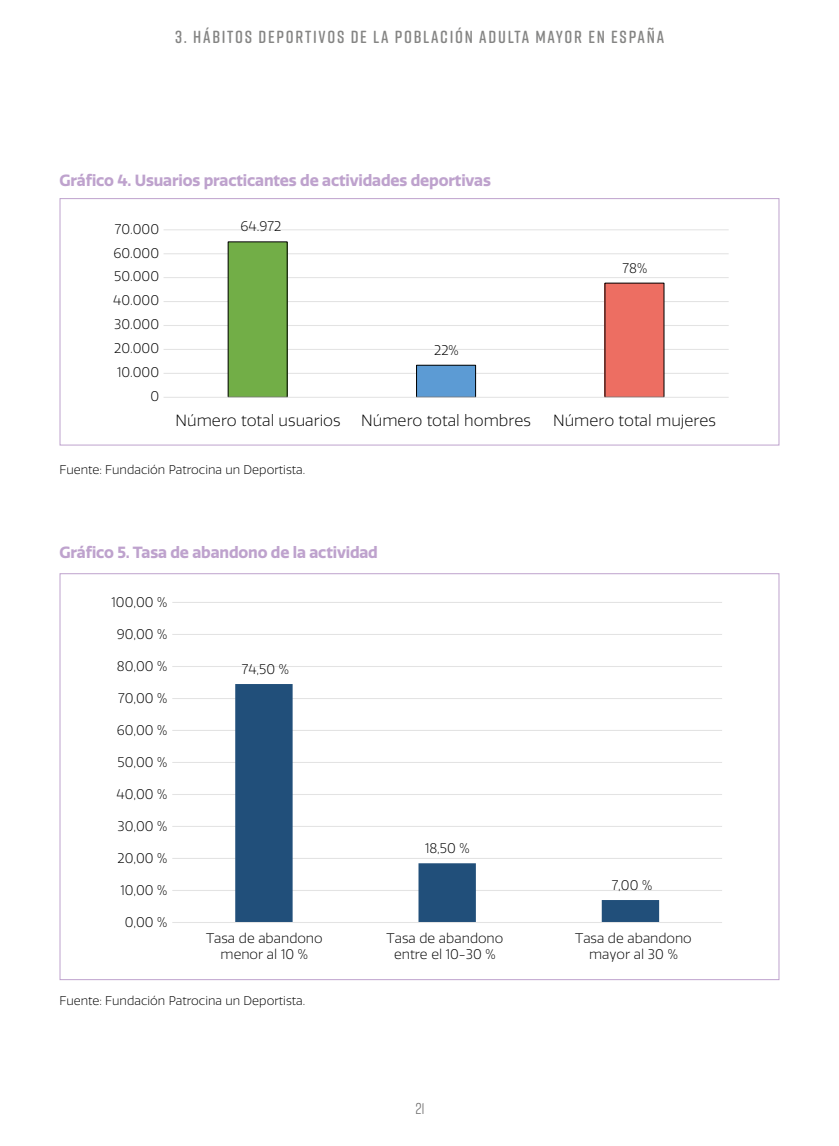
<style>
.page{position:relative;width:839px;height:1146px;background:#fff}
.page>*{position:absolute;margin:0;border:0;box-sizing:border-box;transform-origin:0 0}
.t1{font:600 17.5px "Rift Soft";letter-spacing:.1em;color:#858584}
.t2{font:700 15.75px "Quatro";letter-spacing:-.01em;color:#bea2cd}
.t3{font:300 15.75px "Quatro";color:#000}
.t4{font:15.75px "Rift Soft";color:#706f6f}
.t5{font:300 13.47px/16.3px "Quatro";color:#000;text-align:center}
.t6{font:300 12.25px "Quatro";color:#000}
</style>
<div class="page">
<hr style="left:163px;top:373px;width:565px;height:1px;background:#e3e3e3">
<hr style="left:163px;top:349px;width:565px;height:1px;background:#e3e3e3">
<hr style="left:163px;top:325px;width:565px;height:1px;background:#e3e3e3">
<hr style="left:163px;top:301px;width:565px;height:1px;background:#e3e3e3">
<hr style="left:163px;top:277px;width:565px;height:1px;background:#e3e3e3">
<hr style="left:163px;top:253px;width:565px;height:1px;background:#e3e3e3">
<hr style="left:163px;top:229px;width:565px;height:1px;background:#e3e3e3">
<div style="left:228px;top:242px;width:59px;height:155px;background:#72ae47"></div>
<div style="left:416px;top:365px;width:59px;height:32px;background:#5c9bd4"></div>
<div style="left:416px;top:365px;width:60px;height:33px;border:1px solid #000"></div>
<div style="left:604px;top:283px;width:59px;height:114px;background:#ed6e62"></div>
<hr style="left:163px;top:397px;width:565px;height:1px;background:#e3e3e3">
<div style="left:60px;top:198px;width:719px;height:247px;border:1px solid #bea2cd"></div>
<hr style="left:172px;top:890px;width:550px;height:1px;background:#e3e3e3">
<hr style="left:172px;top:858px;width:550px;height:1px;background:#e3e3e3">
<hr style="left:172px;top:826px;width:550px;height:1px;background:#e3e3e3">
<hr style="left:172px;top:794px;width:550px;height:1px;background:#e3e3e3">
<hr style="left:172px;top:762px;width:550px;height:1px;background:#e3e3e3">
<hr style="left:172px;top:730px;width:550px;height:1px;background:#e3e3e3">
<hr style="left:172px;top:698px;width:550px;height:1px;background:#e3e3e3">
<hr style="left:172px;top:666px;width:550px;height:1px;background:#e3e3e3">
<hr style="left:172px;top:634px;width:550px;height:1px;background:#e3e3e3">
<hr style="left:172px;top:602px;width:550px;height:1px;background:#e3e3e3">
<svg style="left:235px;top:684px;width:424px;height:238px"></svg>
<hr style="left:172px;top:922px;width:550px;height:1px;background:#e3e3e3">
<p class="t1" style="left:175px;top:25px;width:490px">3. HÁBITOS DEPORTIVOS DE LA POBLACIÓN ADULTA MAYOR EN ESPAÑA</p>
<p class="t2" style="left:60px;top:171px;width:433px">Gráfico 4. Usuarios practicantes de actividades deportivas</p>
<p class="t5" style="left:240px;top:219px;width:42px">64.972</p>
<p class="t5" style="left:115px;top:221px;width:46px">70.000</p>
<p class="t5" style="left:113px;top:245px;width:47px">60.000</p>
<p class="t5" style="left:114px;top:269px;width:46px">50.000</p>
<p class="t5" style="left:113px;top:293px;width:48px">40.000</p>
<p class="t5" style="left:114px;top:317px;width:46px">30.000</p>
<p class="t5" style="left:114px;top:341px;width:46px">20.000</p>
<p class="t5" style="left:117px;top:365px;width:44px">10.000</p>
<p class="t5" style="left:150px;top:388px;width:10px">0</p>
<p class="t5" style="left:434px;top:342px;width:26px">22%</p>
<p class="t5" style="left:622px;top:260px;width:26px">78%</p>
<p class="t3" style="left:175px;top:411px;width:166px">Número total usuarios</p>
<p class="t3" style="left:361px;top:411px;width:171px">Número total hombres</p>
<p class="t3" style="left:553px;top:411px;width:164px">Número total mujeres</p>
<p class="t6" style="left:60px;top:462px;width:247px">Fuente: Fundación Patrocina un Deportista.</p>
<p class="t2" style="left:60px;top:543px;width:320px">Gráfico 5. Tasa de abandono de la actividad</p>
<p class="t5" style="left:111px;top:594px;width:57px">100,00 %</p>
<p class="t5" style="left:117px;top:626px;width:52px">90,00 %</p>
<p class="t5" style="left:117px;top:658px;width:52px">80,00 %</p>
<p class="t5" style="left:118px;top:690px;width:51px">70,00 %</p>
<p class="t5" style="left:117px;top:722px;width:52px">60,00 %</p>
<p class="t5" style="left:117px;top:754px;width:51px">50,00 %</p>
<p class="t5" style="left:116px;top:786px;width:52px">40,00 %</p>
<p class="t5" style="left:117px;top:818px;width:51px">30,00 %</p>
<p class="t5" style="left:117px;top:850px;width:51px">20,00 %</p>
<p class="t5" style="left:120px;top:882px;width:48px">10,00 %</p>
<p class="t5" style="left:125px;top:914px;width:44px">0,00 %</p>
<p class="t5" style="left:242px;top:661px;width:49px">74,50 %</p>
<p class="t5" style="left:425px;top:840px;width:46px">18,50 %</p>
<p class="t5" style="left:611px;top:877px;width:42px">7,00 %</p>
<p class="t5" style="left:206px;top:930px;width:118px">Tasa de abandono menor al 10 %</p>
<p class="t5" style="left:386px;top:930px;width:118px">Tasa de abandono entre el 10-30 %</p>
<p class="t5" style="left:575px;top:930px;width:118px">Tasa de abandono mayor al 30 %</p>
<p class="t6" style="left:60px;top:994px;width:247px">Fuente: Fundación Patrocina un Deportista.</p>
<p class="t4" style="left:415px;top:1097px;width:11px">21</p>
</div>
